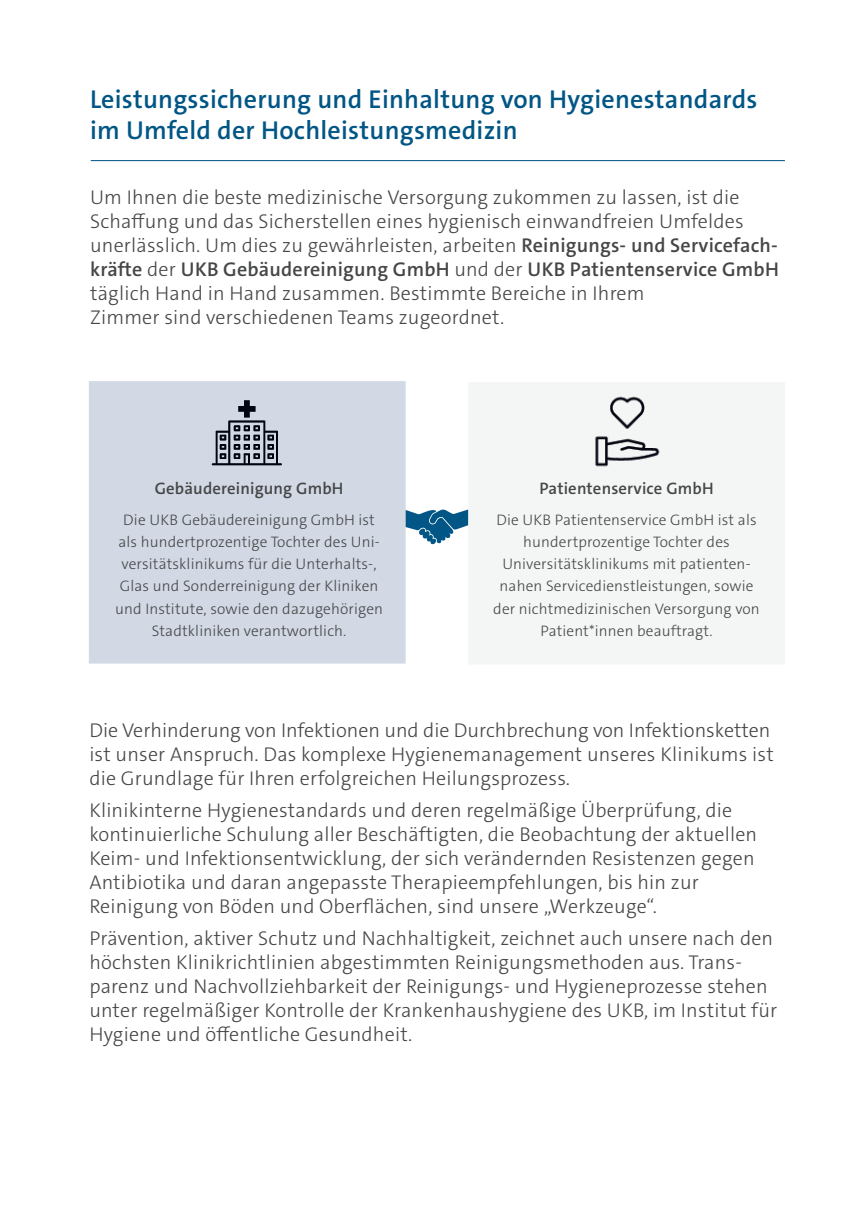
<style>
.page{position:relative;width:857px;height:1225px;background:#fff}
.page>*{position:absolute;margin:0;border:0;box-sizing:border-box;transform-origin:0 0}
.t1{font:600 26px/31.2px "The Sans C5";letter-spacing:.01em;color:#015685}
.t2{font:300 20px/24px "The Sans C5";letter-spacing:.01em;color:#454647}
.t3{font:600 16.6px "The Sans C5";letter-spacing:.01em;color:#454647}
.t4{font:300 15.2px/22.2px "The Sans C5";letter-spacing:.01em;color:#454647;text-align:center}
.s1{font-weight:600}
</style>
<div class="page">
<hr style="left:91px;top:160px;width:693px;height:1px;background:#015685">
<div style="left:89px;top:381px;width:316px;height:282px;background:#d2d8e4"></div>
<img style="left:198px;top:383px;width:98px;height:99px">
<div style="left:468px;top:383px;width:316px;height:281px;background:#f4f5f5"></div>
<img style="left:578px;top:383px;width:96px;height:97px">
<svg style="left:405px;top:509px;width:63px;height:35px"></svg>
<h1 class="t1" style="left:90px;top:84px;width:668px">Leistungssicherung und Einhaltung von Hygienestandards im Umfeld der Hochleistungsmedizin</h1>
<p class="t2" style="left:90px;top:185px;width:690px">Um Ihnen die beste medizinische Versorgung zukommen zu lassen, ist die Schaffung und das Sicherstellen eines hygienisch einwandfreien Umfeldes unerlässlich. Um dies zu gewährleisten, arbeiten <span class="s1">Reinigungs- und Servicefach&shy;kräfte</span> der <span class="s1">UKB Gebäudereinigung GmbH</span> und der <span class="s1">UKB Patientenservice GmbH </span>täglich Hand in Hand zusammen. Bestimmte Bereiche in Ihrem<br>Zimmer sind verschiedenen Teams zugeordnet.</p>
<p class="t3" style="left:155px;top:478px;width:190px">Gebäudereinigung GmbH</p>
<p class="t4" style="left:115px;top:508px;width:269px">Die UKB Gebäudereinigung GmbH ist als hundertprozentige Tochter des Uni&shy;versitätsklinikums für die Unterhalts-, Glas und Sonderreinigung der Kliniken und Institute, sowie den dazugehörigen Stadtkliniken verantwortlich.</p>
<p class="t3" style="left:539px;top:478px;width:176px">Patientenservice GmbH</p>
<p class="t4" style="left:493px;top:508px;width:268px">Die UKB Patientenservice GmbH ist als hundertprozentige Tochter des Universitätsklinikums mit patienten&shy;nahen Servicedienstleistungen, sowie der nichtmedizinischen Versorgung von Patient*innen beauftragt.</p>
<p class="t2" style="left:89px;top:718px;width:685px">Die Verhinderung von Infektionen und die Durchbrechung von Infektionsketten ist unser Anspruch. Das komplexe Hygienemanagement unseres Klinikums ist die Grundlage für Ihren erfolgreichen Heilungsprozess.</p>
<p class="t2" style="left:89px;top:798px;width:669px">Klinikinterne Hygienestandards und deren regelmäßige Überprüfung, die kontinuierliche Schulung aller Beschäftigten, die Beobachtung der aktuellen Keim- und Infektionsentwicklung, der sich verändernden Resistenzen gegen Antibiotika und daran angepasste Therapieempfehlungen, bis hin zur Reinigung von Böden und Oberflächen, sind unsere „Werkzeuge“.</p>
<p class="t2" style="left:89px;top:926px;width:689px">Prävention, aktiver Schutz und Nachhaltigkeit, zeichnet auch unsere nach den höchsten Klinikrichtlinien abgestimmten Reinigungsmethoden aus. Trans&shy;parenz und Nachvollziehbarkeit der Reinigungs- und Hygieneprozesse stehen unter regelmäßiger Kontrolle der Krankenhaushygiene des UKB, im Institut für Hygiene und öffentliche Gesundheit.</p>
</div>
